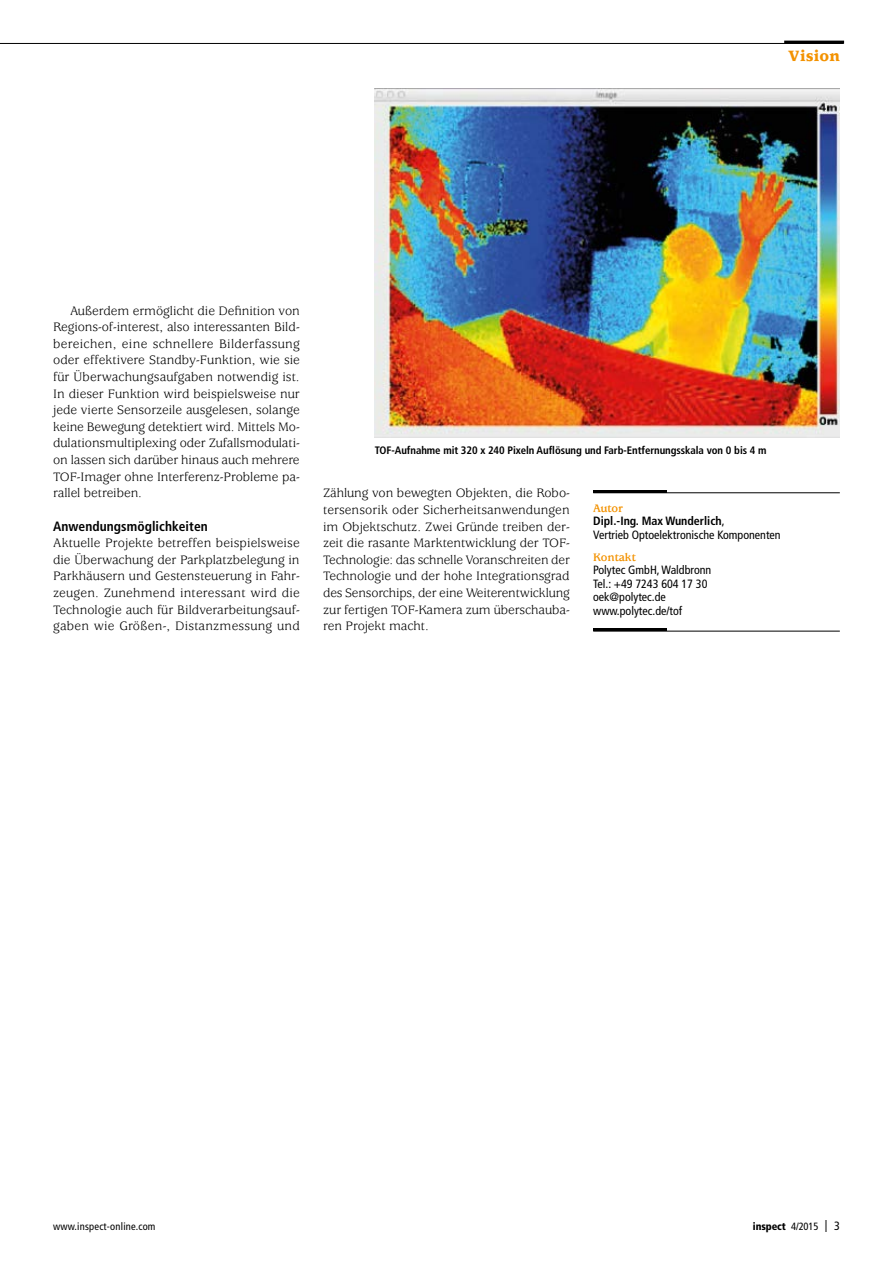
<style>
.page{position:relative;width:893px;height:1263px;background:#fff}
.page>*{position:absolute;margin:0;border:0;box-sizing:border-box;transform-origin:0 0}
.t1{font:900 16.5px "Usherwood Std";letter-spacing:.01em;color:#f39200}
.t2{font:13.5px/16.6px "Usherwood Std";letter-spacing:-.005em;color:#000;text-align:justify}
.t3{font:700 condensed 13.5px "Frutiger LT Com";letter-spacing:.005em;color:#000}
.t4{font:condensed 12px/13.5px "Frutiger LT Com";color:#000}
.t5{font:700 12px "Usherwood Std";color:#f39200}
.t6{font:700 condensed 10.8px "Frutiger LT Com";letter-spacing:-.005em;color:#000}
.t7{font:condensed 10.5px "Frutiger LT Com";letter-spacing:.02em;color:#000}
.t8{font:900 condensed 10.5px "Frutiger LT Com";letter-spacing:-.01em;color:#000}
.s1{font-weight:700}
.s2{font-weight:400}
.s3{font-weight:400;font-size:12px}
</style>
<div class="page">
<hr style="left:593px;top:492px;width:247px;height:1px;background:#000">
<hr style="left:593px;top:490px;width:74px;height:2px;background:#000">
<hr style="left:593px;top:631px;width:247px;height:1px;background:#000">
<hr style="left:593px;top:628px;width:74px;height:3px;background:#000">
<img style="left:375px;top:88px;width:465px;height:350px">
<hr style="left:0;top:43px;width:844px;height:1px;background:#000">
<hr style="left:784px;top:41px;width:60px;height:3px;background:#000">
<p class="t1" style="left:788px;top:47px;width:53px">Vision</p>
<p class="t2" style="left:53px;top:303px;width:248px;text-indent:17px">Außerdem ermöglicht die Definition von Regions-of-interest, also interessanten Bild&shy;bereichen, eine schnellere Bilderfassung oder effektivere Standby-Funktion, wie sie für Überwachungsaufgaben notwendig ist.<br>In dieser Funktion wird beispielsweise nur jede vierte Sensorzeile ausgelesen, solange keine Bewegung detektiert wird. Mittels Mo&shy;dulationsmultiplexing oder Zufallsmodulati&shy;on lassen sich darüber hinaus auch mehrere TOF-Imager ohne Interferenz-Probleme pa&shy;rallel betreiben.</p>
<p class="t3" style="left:53px;top:518px;width:156px">Anwendungsmöglichkeiten</p>
<p class="t2" style="left:53px;top:535px;width:248px">Aktuelle Projekte betreffen beispielsweise die Überwachung der Parkplatzbelegung in Parkhäusern und Gestensteuerung in Fahr&shy;zeugen. Zunehmend interessant wird die Technologie auch für Bildverarbeitungsauf&shy;gaben wie Größen-, Distanzmessung und</p>
<p class="t6" style="left:375px;top:444px;width:393px">TOF-Aufnahme mit 320 x 240 Pixeln Auflösung und Farb-Entfernungsskala von 0 bis 4 m</p>
<p class="t2" style="left:323px;top:485px;width:248px">Zählung von bewegten Objekten, die Robo&shy;tersensorik oder Sicherheitsanwendungen im Objektschutz. Zwei Gründe treiben der&shy;zeit die rasante Marktentwicklung der TOF-Technologie: das schnelle Voranschreiten der Technologie und der hohe Integrationsgrad des Sensorchips, der eine Weiterentwicklung zur fertigen TOF-Kamera zum überschauba&shy;ren Projekt macht.</p>
<p class="t5" style="left:593px;top:502px;width:31px">Autor</p>
<p class="t4" style="left:593px;top:515px;width:189px"><span class="s1">Dipl.-Ing. Max Wunderlich</span>,<br>Vertrieb Optoelektronische Komponenten</p>
<p class="t5" style="left:593px;top:551px;width:44px">Kontakt</p>
<p class="t4" style="left:593px;top:564px;width:120px">Polytec GmbH, Waldbronn<br>Tel.: +49 7243 604 17 30 oek@polytec.de www.polytec.de/tof</p>
<p class="t7" style="left:53px;top:1220px;width:104px">www.inspect-online.com</p>
<p class="t8" style="left:753px;top:1220px;width:88px">inspect <span class="s2">4/2015</span> <span class="s3">| 3</span></p>
</div>
